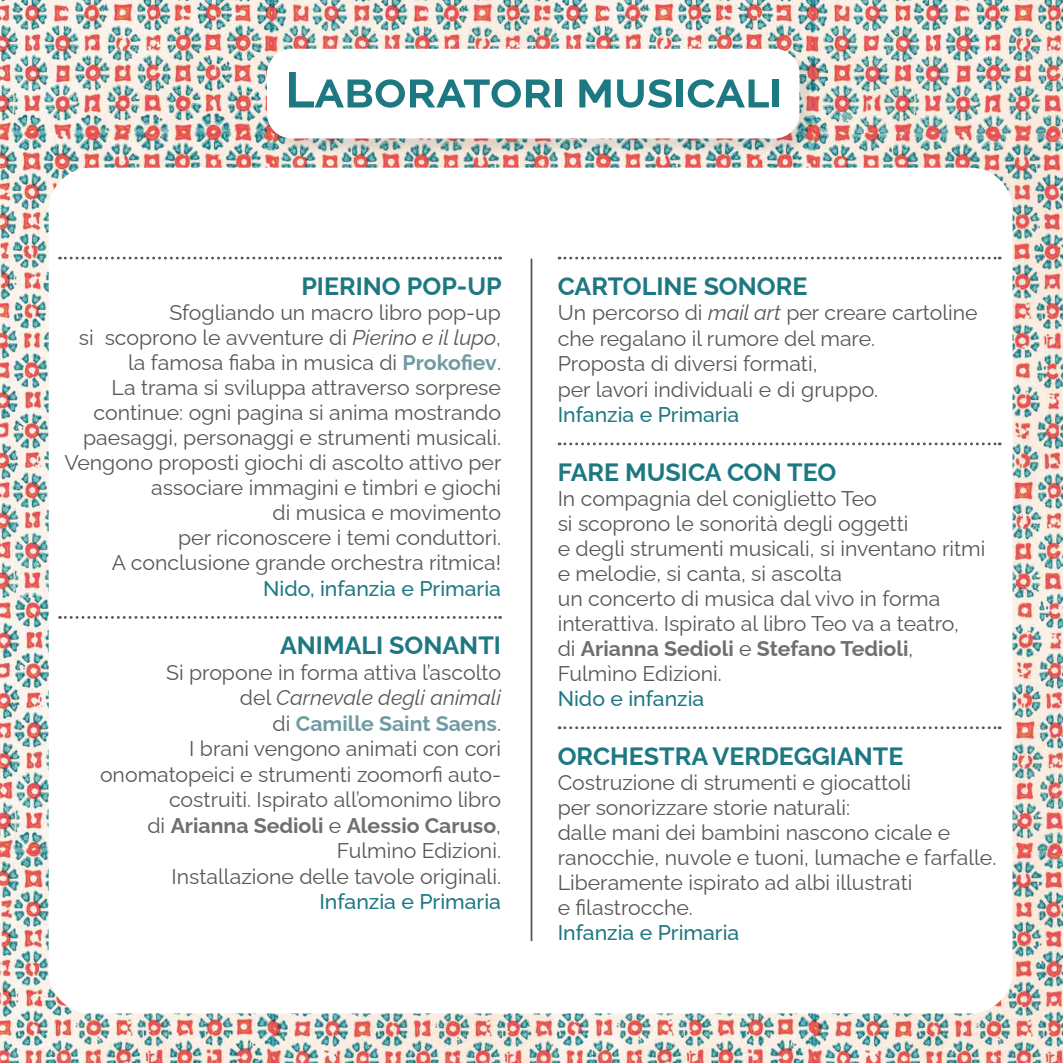
<style>
.page{position:relative;width:1063px;height:1063px;background:#fff}
.page>*{position:absolute;margin:0;border:0;box-sizing:border-box;transform-origin:0 0}
.t1{font:700 50px "Raleway";color:#1e7882}
.t2{font:700 25px "Raleway";color:#1e7882}
.t3{font:21.25px/25px "Raleway";color:#575756}
.t4{font:500 21.25px "Raleway";color:#1e7882}
.s1{font-style:italic}
.s2{font-weight:700;color:#709ba3}
.s3{font-weight:700;color:#706f6f}
</style>
<div class="page">
<img style="left:0;top:0;width:1063px;height:1063px">
<div style="left:49px;top:168px;width:964px;height:845px;background:#fff;border-radius:43px"></div>
<hr style="left:531px;top:259px;width:1px;height:682px;background:#575756">
<svg style="left:60px;top:257px;width:441px;height:2px"></svg>
<svg style="left:60px;top:616px;width:441px;height:3px"></svg>
<svg style="left:559px;top:257px;width:441px;height:2px"></svg>
<svg style="left:559px;top:443px;width:441px;height:2px"></svg>
<svg style="left:559px;top:726px;width:441px;height:3px"></svg>
<div style="left:270px;top:52px;width:547px;height:104px;background:#000;opacity:.1"></div>
<div style="left:267px;top:49px;width:532px;height:89px;background:#fff;border-radius:25px"></div>
<h1 class="t1" style="left:285px;top:50px;width:498px">Laboratori musicali</h1>
<p class="t2" style="left:301px;top:266px;width:202px">PIERINO POP-UP</p>
<p class="t3" style="left:64px;top:298px;width:439px;text-align:right">Sfogliando un macro libro pop-up<br>si scoprono le avventure di <span class="s1">Pierino e il lupo</span>, la famosa fiaba in musica di <span class="s2">Prokofiev</span>.<br>La trama si sviluppa attraverso sorprese continue: ogni pagina si anima mostrando paesaggi, personaggi e strumenti musicali.<br>Vengono proposti giochi di ascolto attivo per associare immagini e timbri e giochi<br>di musica e movimento<br>per riconoscere i temi conduttori.<br>A conclusione grande orchestra ritmica!</p>
<p class="t4" style="left:263px;top:571px;width:239px">Nido, infanzia e Primaria</p>
<p class="t2" style="left:280px;top:625px;width:223px">ANIMALI SONANTI</p>
<p class="t3" style="left:100px;top:657px;width:403px;text-align:right">Si propone in forma attiva l’ascolto<br>del <span class="s1">Carnevale degli animali<br></span>di <span class="s2">Camille Saint Saens</span>.<br>I brani vengono animati con cori onomatopeici e strumenti zoomorfi auto&shy;costruiti. Ispirato all’omonimo libro<br>di <span class="s3">Arianna Sedioli</span> e <span class="s3">Alessio Caruso</span>, Fulmìno Edizioni.<br>Installazione delle tavole originali.</p>
<p class="t4" style="left:319px;top:885px;width:183px">Infanzia e Primaria</p>
<p class="t2" style="left:558px;top:266px;width:251px">CARTOLINE SONORE</p>
<p class="t3" style="left:558px;top:298px;width:422px">Un percorso di <span class="s1">mail art</span> per creare cartoline che regalano il rumore del mare.<br>Proposta di diversi formati,<br>per lavori individuali e di gruppo.</p>
<p class="t4" style="left:558px;top:398px;width:183px">Infanzia e Primaria</p>
<p class="t2" style="left:558px;top:452px;width:280px">FARE MUSICA CON TEO</p>
<p class="t3" style="left:558px;top:483px;width:429px">In compagnia del coniglietto Teo<br>si scoprono le sonorità degli oggetti<br>e degli strumenti musicali, si inventano ritmi e melodie, si canta, si ascolta<br>un concerto di musica dal vivo in forma interattiva. Ispirato al libro Teo va a teatro,<br>di <span class="s3">Arianna Sedioli</span> e <span class="s3">Stefano Tedioli</span>, Fulmìno Edizioni.</p>
<p class="t4" style="left:558px;top:682px;width:148px">Nido e infanzia</p>
<p class="t2" style="left:558px;top:736px;width:347px">ORCHESTRA VERDEGGIANTE</p>
<p class="t3" style="left:558px;top:767px;width:440px">Costruzione di strumenti e giocattoli<br>per sonorizzare storie naturali:<br>dalle mani dei bambini nascono cicale e ranocchie, nuvole e tuoni, lumache e farfalle.<br>Liberamente ispirato ad albi illustrati<br>e filastrocche.</p>
<p class="t4" style="left:558px;top:915px;width:183px">Infanzia e Primaria</p>
</div>
